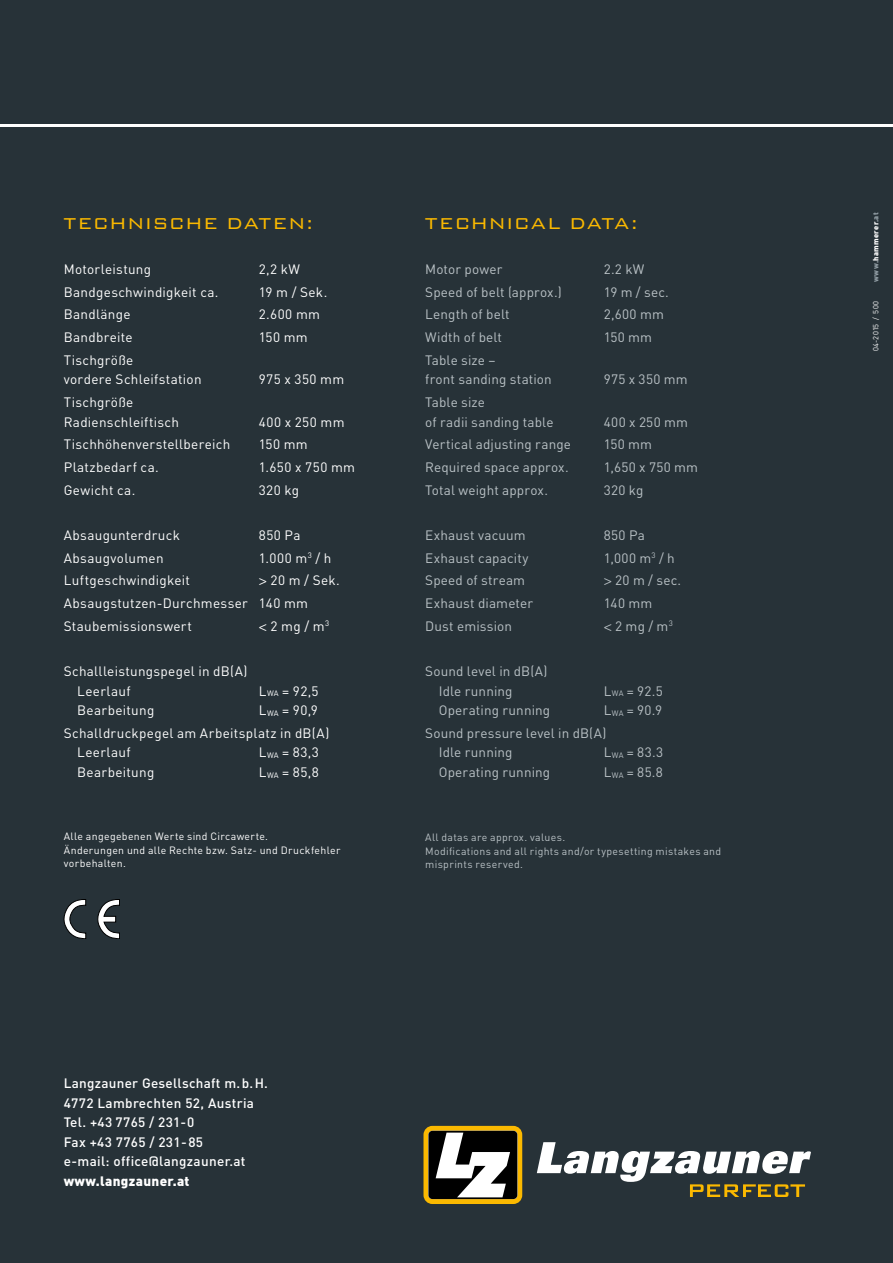
<style>
.page{position:relative;width:893px;height:1263px;background:#fff}
.page>*{position:absolute;margin:0;border:0;box-sizing:border-box;transform-origin:0 0}
.t1{font:300 21px "Bank Gothic BT";letter-spacing:.02em;color:#fbb900}
.t2{font:13.5px/19.5px "DIN";letter-spacing:.02em;color:#fff}
.t3{font:13.5px/19.5px "DIN";letter-spacing:.01em;color:#bac2c6}
.t4{font:500 13.5px/19.5px "DIN";letter-spacing:.025em;color:#fff}
.t5{font:900 13.5px "DIN";letter-spacing:.025em;color:#fff}
.t6{font:10.5px/13.5px "DIN";letter-spacing:.035em;color:#bac2c6}
.t7{font:10.5px/13.5px "DIN";letter-spacing:.03em;color:#fff}
.t8{font:900 7.5px "DIN";letter-spacing:.04em;color:#fff}
.t9{font:7.5px "DIN";letter-spacing:.045em;color:#fff}
.s1{font-family:"Helvetica Neue LT Pro"}
.s2{font-size:7.8px}
.s3{color:#929ea5}
</style>
<div class="page">
<div style="left:0;top:128px;width:893px;height:1135px;background:#273238"></div>
<div style="left:0;top:0;width:893px;height:123px;background:#273238"></div>
<svg style="left:537px;top:1142px;width:274px;height:55px"></svg>
<svg style="left:423px;top:1126px;width:99px;height:78px;background:#847855"></svg>
<svg style="left:64px;top:899px;width:22px;height:40px"></svg>
<svg style="left:97px;top:899px;width:23px;height:40px"></svg>
<h1 class="t1" style="left:64px;top:212px;width:251px">TECHNISCHE DATEN:</h1>
<p class="t2" style="left:64px;top:259px;width:89px">Motorleistung</p>
<p class="t2" style="left:259px;top:259px;width:43px">2,2 kW</p>
<p class="t2" style="left:64px;top:282px;width:156px">Bandgeschwindigkeit ca.</p>
<p class="t2" style="left:259px;top:282px;width:70px">19 m / Sek.</p>
<p class="t2" style="left:64px;top:305px;width:68px">Bandlänge</p>
<p class="t2" style="left:259px;top:305px;width:63px">2.600 mm</p>
<p class="t2" style="left:64px;top:327px;width:70px">Bandbreite</p>
<p class="t2" style="left:259px;top:327px;width:50px">150 mm</p>
<p class="t2" style="left:64px;top:350px;width:139px">Tischgröße<br>vordere Schleifstation</p>
<p class="t2" style="left:259px;top:369px;width:87px">975 x 350 mm</p>
<h1 class="t1" style="left:425px;top:212px;width:215px">TECHNICAL DATA:</h1>
<p class="t3" style="left:425px;top:259px;width:79px">Motor power</p>
<p class="t3" style="left:604px;top:259px;width:42px">2.2 kW</p>
<p class="t3" style="left:425px;top:282px;width:138px">Speed of belt (approx.)</p>
<p class="t3" style="left:604px;top:282px;width:67px">19 m / sec.</p>
<p class="t3" style="left:425px;top:305px;width:86px">Length of belt</p>
<p class="t3" style="left:604px;top:305px;width:62px">2,600 mm</p>
<p class="t3" style="left:425px;top:327px;width:78px">Width of belt</p>
<p class="t3" style="left:604px;top:327px;width:50px">150 mm</p>
<p class="t3" style="left:425px;top:350px;width:128px">Table size –<br>front sanding station</p>
<p class="t3" style="left:604px;top:369px;width:85px">975 x 350 mm</p>
<p class="t2" style="left:64px;top:392px;width:117px">Tischgröße<br>Radienschleiftisch</p>
<p class="t2" style="left:259px;top:412px;width:87px">400 x 250 mm</p>
<p class="t3" style="left:425px;top:392px;width:130px">Table size<br>of radii sanding table</p>
<p class="t3" style="left:604px;top:412px;width:86px">400 x 250 mm</p>
<p class="t2" style="left:64px;top:434px;width:168px">Tischhöhenverstellbereich</p>
<p class="t2" style="left:259px;top:434px;width:50px">150 mm</p>
<p class="t2" style="left:64px;top:457px;width:97px">Platzbedarf ca.</p>
<p class="t2" style="left:259px;top:457px;width:98px">1.650 x 750 mm</p>
<p class="t2" style="left:64px;top:480px;width:73px">Gewicht ca.</p>
<p class="t2" style="left:259px;top:480px;width:42px">320 kg</p>
<p class="t2" style="left:64px;top:525px;width:118px">Absaugunterdruck</p>
<p class="t2" style="left:259px;top:525px;width:43px">850 Pa</p>
<p class="t2" style="left:64px;top:548px;width:101px">Absaugvolumen</p>
<p class="t2" style="left:259px;top:548px;width:74px">1.000 m<sup>3</sup> / h</p>
<p class="t2" style="left:64px;top:570px;width:128px">Luftgeschwindigkeit</p>
<p class="t2" style="left:64px;top:569px;width:278px;line-height:22.6px;text-indent:195px"><span class="s1">&gt;</span> 20 m / Sek.<br>Absaugstutzen-Durchmesser 140 mm<br>Staubemissionswert</p>
<p class="t2" style="left:259px;top:616px;width:72px"><span class="s1">&lt;</span>2mg/m<sup>3</sup></p>
<p class="t2" style="left:77px;top:661px;width:172px;text-indent:-13px">Schallleistungspegel in dB(A)<br>Leerlauf</p>
<p class="t2" style="left:259px;top:681px;width:61px">L<span class="s2">WA</span> = 92,5</p>
<p class="t3" style="left:425px;top:434px;width:147px">Vertical adjusting range</p>
<p class="t3" style="left:604px;top:434px;width:50px">150 mm</p>
<p class="t3" style="left:425px;top:457px;width:145px">Required space approx.</p>
<p class="t3" style="left:604px;top:457px;width:96px">1,650 x 750 mm</p>
<p class="t3" style="left:425px;top:480px;width:124px">Total weight approx.</p>
<p class="t3" style="left:604px;top:480px;width:41px">320 kg</p>
<p class="t3" style="left:425px;top:525px;width:102px">Exhaust vacuum</p>
<p class="t3" style="left:604px;top:525px;width:43px">850 Pa</p>
<p class="t3" style="left:425px;top:548px;width:105px">Exhaust capacity</p>
<p class="t3" style="left:604px;top:548px;width:73px">1,000 m<sup>3</sup> / h</p>
<p class="t3" style="left:425px;top:570px;width:101px">Speed of stream</p>
<p class="t3" style="left:604px;top:570px;width:79px"><span class="s1">&gt;</span> 20 m / sec.</p>
<p class="t3" style="left:425px;top:593px;width:109px">Exhaust diameter</p>
<p class="t3" style="left:604px;top:593px;width:50px">140 mm</p>
<p class="t3" style="left:425px;top:616px;width:88px">Dust emission</p>
<p class="t3" style="left:604px;top:616px;width:71px"><span class="s1">&lt;</span>2mg/m<sup>3</sup></p>
<p class="t3" style="left:439px;top:661px;width:110px;text-indent:-14px">Sound level in dB(A)<br>Idle running</p>
<p class="t3" style="left:604px;top:681px;width:60px">L<span class="s2">WA</span> = 92.5</p>
<p class="t2" style="left:64px;top:699px;width:267px;line-height:22.6px;text-indent:195px">L<span class="s2">WA</span> = 90,9<br>Schalldruckpegel am Arbeitsplatz in dB(A)</p>
<p class="t2" style="left:77px;top:742px;width:55px">Leerlauf</p>
<p class="t2" style="left:259px;top:742px;width:62px">L<span class="s2">WA</span> = 83,3</p>
<p class="t2" style="left:77px;top:762px;width:79px">Bearbeitung</p>
<p class="t2" style="left:259px;top:762px;width:61px">L<span class="s2">WA</span> = 85,8</p>
<p class="t2" style="left:77px;top:700px;width:79px">Bearbeitung</p>
<p class="t3" style="left:439px;top:700px;width:113px">Operating running</p>
<p class="t3" style="left:425px;top:699px;width:238px;line-height:22.6px;text-indent:178px">L<span class="s2">WA</span> = 90.9<br>Sound pressure level in dB(A)</p>
<p class="t3" style="left:439px;top:742px;width:75px">Idle running</p>
<p class="t3" style="left:604px;top:742px;width:61px">L<span class="s2">WA</span> = 83.3</p>
<p class="t3" style="left:439px;top:762px;width:113px">Operating running</p>
<p class="t3" style="left:604px;top:762px;width:61px">L<span class="s2">WA</span> = 85.8</p>
<p class="t7" style="left:64px;top:830px;width:278px">Alle angegebenen Werte sind Circawerte.<br>Änderungen und alle Rechte bzw. Satz- und Druckfehler vorbehalten.</p>
<p class="t6" style="left:425px;top:830px;width:297px">All datas are approx. values.<br>Modifications and all rights and/or typesetting mistakes and misprints reserved.</p>
<p class="t4" style="left:64px;top:1073px;width:206px">Langzauner Gesellschaft m.b.H.<br>4772 Lambrechten 52, Austria<br>Tel. +43 7765 / 231-0<br>Fax +43 7765 / 231-85<br>e-mail: office@langzauner.at</p>
<p class="t5" style="left:64px;top:1172px;width:127px">www.langzauner.at</p>
<p class="t8" style="left:871px;top:282px;width:71px;rotate:-90deg"><span class="s3">www.</span>hammerer<span class="s3">.at</span></p>
<p class="t9" style="left:871px;top:351px;width:52px;rotate:-90deg">04-2015 / 500</p>
</div>
